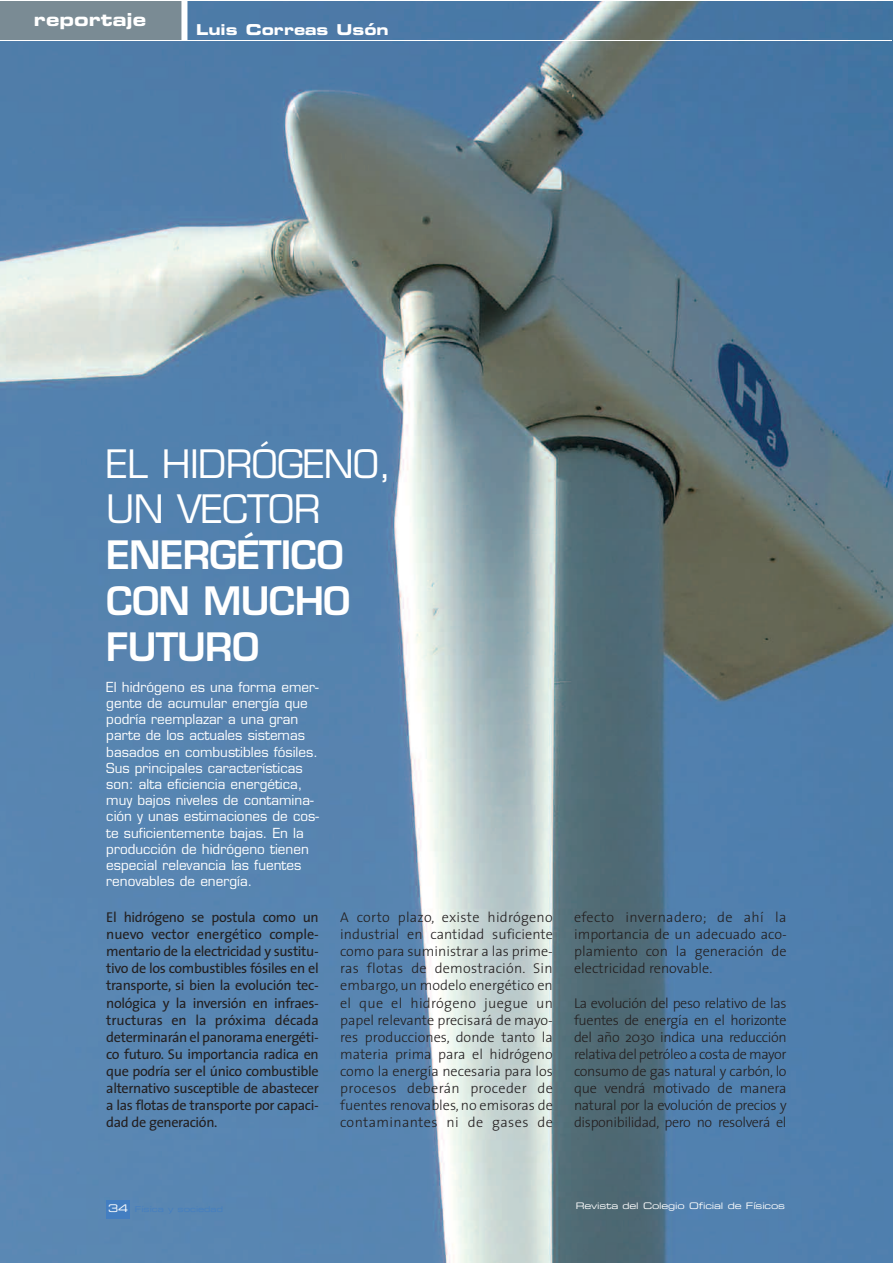
<style>
.page{position:relative;width:893px;height:1263px;background:#fff}
.page>*{position:absolute;margin:0;border:0;box-sizing:border-box;transform-origin:0 0}
.t1{font:600 38.25px/45.8px "Eurostile";letter-spacing:-.02em;color:#fff}
.t2{font:38.25px/45.8px "Eurostile";letter-spacing:-.015em;color:#fff}
.t3{font:18px "Eurostile Bold Extended Two";color:#fff}
.t4{font:15px "Eurostile Bold Extended Two";color:#fff}
.t5{font:300 14.25px/17.1px "The Sans";color:#231f20;text-align:justify}
.t6{font:14.25px/17.1px "The Sans";letter-spacing:-.025em;color:#231f20;text-align:justify}
.t7{font:13.5px/16.2px "Eurostile";color:#fff}
.t8{font:9px "Eurostile Extended Two";letter-spacing:-.02em;color:#fff}
</style>
<div class="page">
<img style="left:0;top:1px;width:892px;height:1262px">
<div style="left:107px;top:1200px;width:23px;height:19px;background:#437ec1"></div>
<div style="left:0;top:1px;width:185px;height:39px;background:#7a8b94"></div>
<hr style="left:0;top:40px;width:892px;height:1px;background:#fff">
<div style="left:181px;top:1px;width:6px;height:39px;background:#fff"></div>
<p class="t3" style="left:34px;top:13px;width:114px">reportaje</p>
<p class="t4" style="left:196px;top:25px;width:194px">Luis Correas Usón</p>
<h1 class="t2" style="left:106px;top:445px;width:287px">EL HIDRÓGENO,<br>UN VECTOR</h1>
<h1 class="t1" style="left:106px;top:536px;width:246px">ENERGÉTICO<br>CON MUCHO<br>FUTURO</h1>
<p class="t7" style="left:106px;top:680px;width:214px">El hidrógeno es una forma emer&shy;gente de acumular energía que podría reemplazar a una gran parte de los actuales sistemas basados en combustibles fósiles.<br>Sus principales características son: alta eficiencia energética, muy bajos niveles de contamina&shy;ción y unas estimaciones de cos&shy;te suficientemente bajas. En la producción de hidrógeno tienen especial relevancia las fuentes renovables de energía.</p>
<p class="t6" style="left:106px;top:910px;width:214px">El hidrógeno se postula como un nuevo vector energético comple&shy;mentario de la electricidad y sustitu&shy;tivo de los combustibles fósiles en el transporte, si bien la evolución tec&shy;nológica y la inversión en infraes&shy;tructuras en la próxima década determinarán el panorama energéti&shy;co futuro. Su importancia radica en que podría ser el único combustible alternativo susceptible de abastecer a las flotas de transporte por capaci&shy;dad de generación.</p>
<p class="t5" style="left:340px;top:910px;width:214px">A corto plazo, existe hidrógeno industrial en cantidad suficiente como para suministrar a las prime&shy;ras flotas de demostración. Sin embargo, un modelo energético en el que el hidrógeno juegue un papel relevante precisará de mayo&shy;res producciones, donde tanto la materia prima para el hidrógeno como la energía necesaria para los procesos deberán proceder de fuentes renovables, no emisoras de contaminantes ni de gases de</p>
<p class="t5" style="left:574px;top:910px;width:214px">efecto invernadero; de ahí la importancia de un adecuado aco&shy;plamiento con la generación de electricidad renovable.</p>
<p class="t5" style="left:574px;top:995px;width:214px">La evolución del peso relativo de las fuentes de energía en el horizonte del año 2030 indica una reducción relativa del petróleo a costa de mayor consumo de gas natural y carbón, lo que vendrá motivado de manera natural por la evolución de precios y disponibilidad, pero no resolverá el</p>
<p class="t8" style="left:576px;top:1202px;width:211px">Revista del Colegio Oficial de Físicos</p>
</div>
